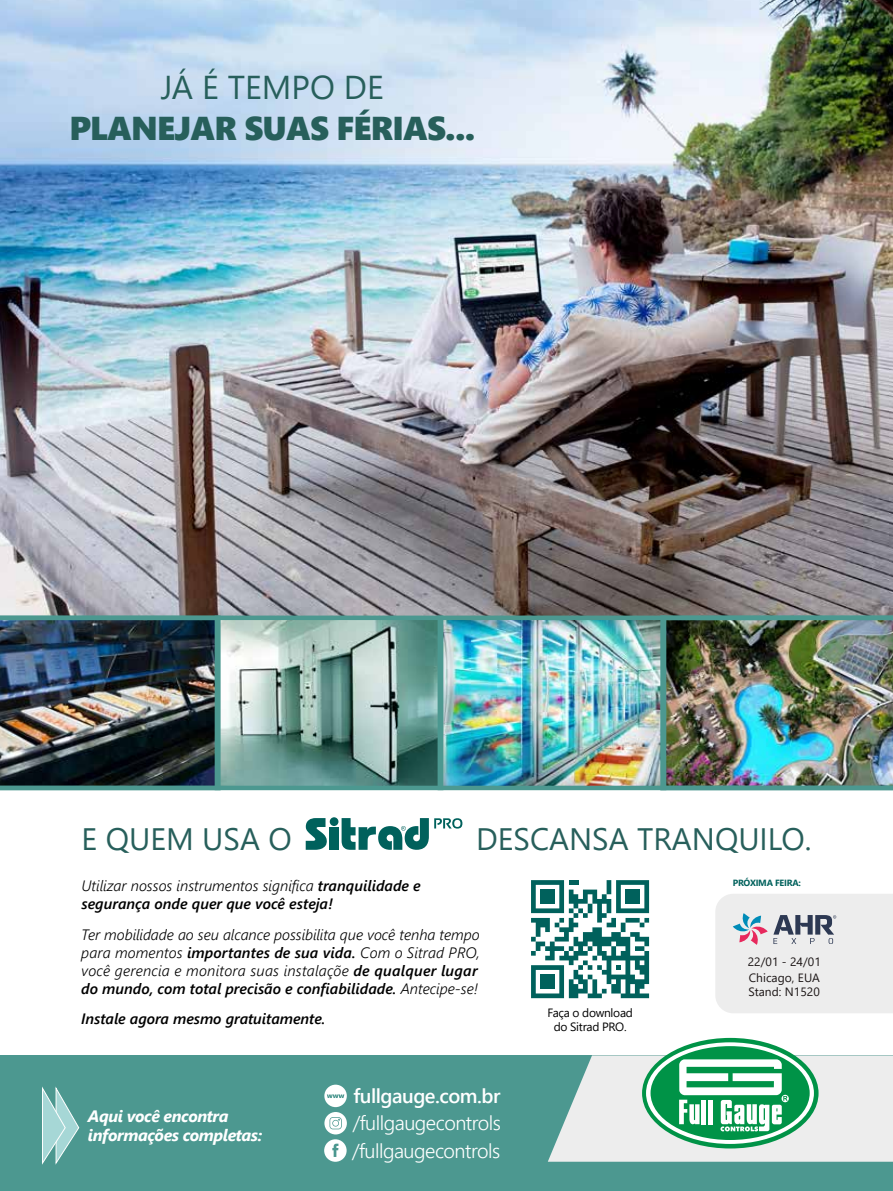
<style>
.page{position:relative;width:893px;height:1191px;background:#fff}
.page>*{position:absolute;margin:0;border:0;box-sizing:border-box;transform-origin:0 0}
.t1{font:33px "Segoe UI Black";letter-spacing:-.025em;color:#275f5b}
.t2{font:33px "Segoe UI";color:#275f5b}
.t3{font:30.9px "Segoe UI";color:#275f5b}
.t4{font:300 20.1px "Segoe UI";letter-spacing:-.025em;color:#fff}
.t5{font:600 20.1px "Segoe UI";letter-spacing:-.025em;color:#fff}
.t6{font:italic 700 16.5px/19.5px "Segoe UI";letter-spacing:-.025em;color:#fff}
.t7{font:italic 300 15px/18px "Segoe UI";letter-spacing:.005em;color:#000}
.t8{font:italic 600 15px/18px "Segoe UI";letter-spacing:-.005em;color:#000}
.t9{font:12px/16.2px "Segoe UI";letter-spacing:.005em;color:#1b1515}
.t10{font:12px/13.5px "Segoe UI";letter-spacing:-.025em;color:#000;text-align:center}
.t11{font:700 9px "Segoe UI";letter-spacing:-.025em;color:#00615c}
.s1{font-weight:300}
.s2{font-weight:600}
</style>
<div class="page">
<div style="left:0;top:1055px;width:893px;height:136px;background:#4c9890"></div>
<div style="left:642px;top:1038px;width:176px;height:110px;background:#009347;border-radius:50%"></div>
<svg style="left:646px;top:1042px;width:168px;height:102px"></svg>
<div style="left:650px;top:1046px;width:160px;height:94px;background:#009347;border-radius:50%"></div>
<svg style="left:548px;top:1055px;width:345px;height:106px"></svg>
<svg style="left:324px;top:1084px;width:23px;height:77px"></svg>
<img style="left:0;top:0;width:893px;height:615px">
<img style="left:443px;top:620px;width:217px;height:165px">
<img style="left:221px;top:620px;width:217px;height:165px">
<img style="left:0;top:615px;width:221px;height:175px">
<div style="left:215px;top:615px;width:228px;height:175px;border:4px solid #4c9890"></div>
<div style="left:438px;top:615px;width:228px;height:175px;border:4px solid #4c9890"></div>
<img style="left:660px;top:615px;width:233px;height:175px">
<svg style="left:306px;top:818px;width:21px;height:31px"></svg>
<div style="left:330px;top:827px;width:9px;height:22px;background:#00615c"></div>
<div style="left:330px;top:817px;width:8px;height:9px;background:#00615c;border-radius:50%"></div>
<svg style="left:342px;top:818px;width:120px;height:32px"></svg>
<svg style="left:42px;top:1087px;width:38px;height:78px"></svg>
<div style="left:715px;top:894px;width:178px;height:119px;background:#ededed"></div>
<svg style="left:531px;top:880px;width:118px;height:118px"></svg>
<div style="left:540px;top:889px;width:15px;height:14px;background:#00615c"></div>
<div style="left:540px;top:974px;width:15px;height:14px;background:#00615c"></div>
<div style="left:625px;top:889px;width:15px;height:14px;background:#00615c"></div>
<h1 class="t2" style="left:161px;top:56px;width:224px">JÁ É TEMPO DE</h1>
<h1 class="t1" style="left:69px;top:104px;width:407px">PLANEJAR SUAS FÉRIAS...</h1>
<h2 class="t3" style="left:82px;top:809px;width:212px">E QUEM USA O</h2>
<h2 class="t3" style="left:476px;top:809px;width:337px">DESCANSA TRANQUILO.</h2>
<p class="t8" style="left:82px;top:874px;width:341px"><span class="s1">Utilizar nossos instrumentos significa</span> tranquilidade e segurança onde quer que você esteja!</p>
<p class="t7" style="left:81px;top:922px;width:400px">Ter mobilidade ao seu alcance possibilita que você tenha tempo para momentos <span class="s2">importantes de sua vida.</span> Com o Sitrad PRO, você gerencia e monitora suas instalaçõe <span class="s2">de qualquer lugar do mundo, com total precisão e confiabilidade.</span> Antecipe-se!</p>
<p class="t8" style="left:81px;top:1007px;width:246px">Instale agora mesmo gratuitamente.</p>
<p class="t6" style="left:88px;top:1103px;width:176px">Aqui você encontra informações completas:</p>
<h3 class="t5" style="left:353px;top:1077px;width:148px">fullgauge.com.br</h3>
<h3 class="t4" style="left:353px;top:1104px;width:150px">/fullgaugecontrols</h3>
<h3 class="t4" style="left:352px;top:1131px;width:150px">/fullgaugecontrols</h3>
<p class="t10" style="left:548px;top:1005px;width:87px">Faça o download do Sitrad PRO.</p>
<p class="t11" style="left:733px;top:874px;width:70px">PRÓXIMA FEIRA:</p>
<p class="t9" style="left:748px;top:952px;width:75px">22/01 - 24/01<br>Chicago, EUA</p>
<p class="t9" style="left:749px;top:983px;width:73px">Stand: N1520</p>
</div>
